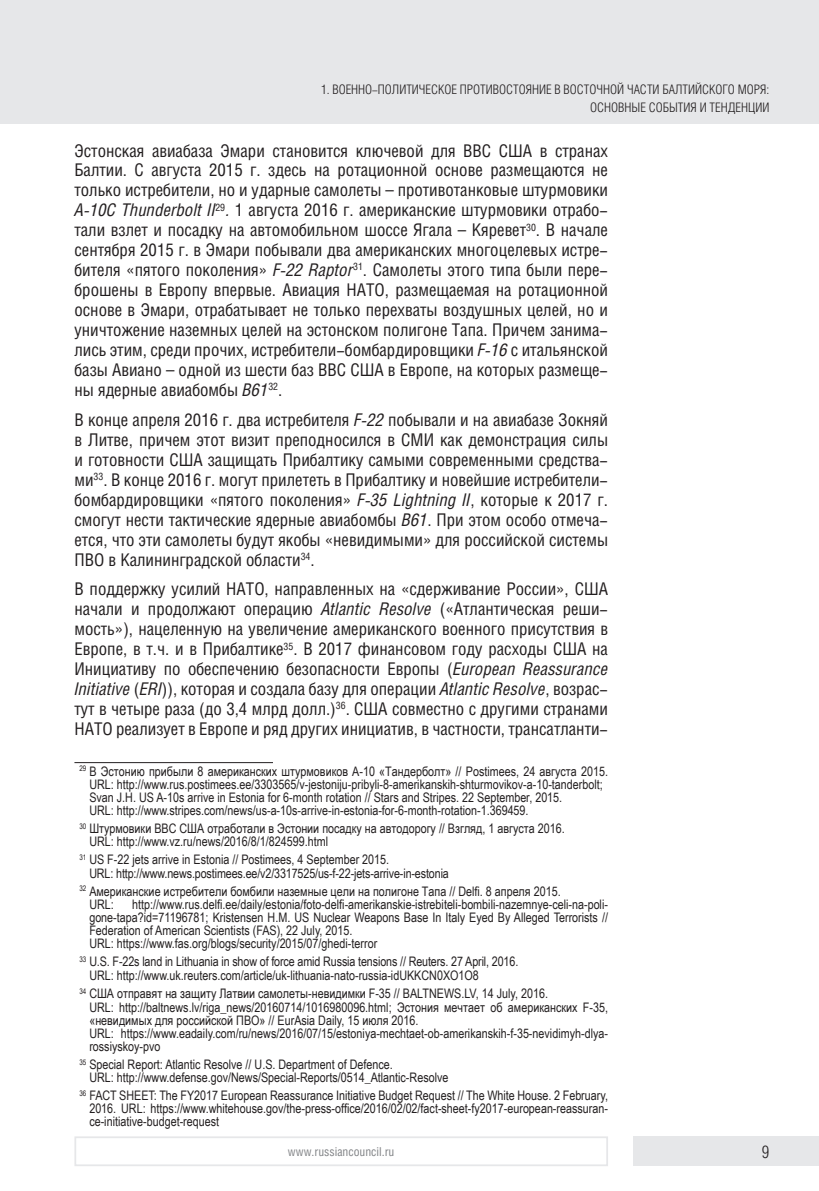
<style>
.page{position:relative;width:819px;height:1191px;background:#fff}
.page>*{position:absolute;margin:0;border:0;box-sizing:border-box;transform-origin:0 0}
.Основной_текст{font:17.5px/19.9px "Helios Cond";color:#231f20;text-align:justify}
.t1{font:300 17.5px "Helios Cond";color:#231f20}
.Сноска_http{font:13.12px/13.1px "Arial Narrow";color:#231f20}
.Сноска_с_чертой{font:13.12px/13.1px "Arial Narrow";color:#231f20;text-align:center}
.Kolontitul_X_X{font:300 13.12px/17.5px "Helios Cond";color:#231f20;text-align:right}
.t2{font:12.25px "Helios Cond";color:#808285}
.s1{font-style:italic}
</style>
<div class="page">
<div style="left:0;top:0;width:819px;height:124px;background:#e6e7e9"></div>
<div style="left:632px;top:1136px;width:187px;height:30px;background:#e6e7e9"></div>
<div style="left:74px;top:1136px;width:534px;height:30px;border:2px solid #e6e7e9"></div>
<hr style="left:74px;top:762px;width:199px;height:1px;background:#231f20">
<p class="Kolontitul_X_X" style="left:321px;top:81px;width:449px">1. ВОЕННО-ПОЛИТИЧЕСКОЕ ПРОТИВОСТОЯНИЕ В ВОСТОЧНОЙ ЧАСТИ БАЛТИЙСКОГО МОРЯ:<br>ОСНОВНЫЕ СОБЫТИЯ И ТЕНДЕНЦИИ</p>
<p class="Основной_текст" style="left:74px;top:140px;width:535px">Эстонская авиабаза Эмари становится ключевой для ВВС США в странах Балтии. С августа 2015 г. здесь на ротационной основе размещаются не только истребители, но и ударные самолеты – противотанковые штурмовики <span class="s1">A-10C Thunderbolt II</span><sup>29</sup><span class="s1">.</span> 1 августа 2016 г. американские штурмовики отрабо&shy;тали взлет и посадку на автомобильном шоссе Ягала – Кяревет<sup>30</sup>. В начале сентября 2015 г. в Эмари побывали два американских многоцелевых истре&shy;бителя «пятого поколения» <span class="s1">F-22 Raptor</span><sup>31</sup>. Самолеты этого типа были пере&shy;брошены в Европу впервые. Авиация НАТО, размещаемая на ротационной основе в Эмари, отрабатывает не только перехваты воздушных целей, но и уничтожение наземных целей на эстонском полигоне Тапа. Причем занима&shy;лись этим, среди прочих, истребители‑бомбардировщики <span class="s1">F-16</span> с итальянской базы Авиано – одной из шести баз ВВС США в Европе, на которых размеще&shy;ны ядерные авиабомбы <span class="s1">B61</span><sup>32</sup>.</p>
<p class="Основной_текст" style="left:74px;top:410px;width:535px">В конце апреля 2016 г. два истребителя <span class="s1">F-22</span> побывали и на авиабазе Зокняй в Литве, причем этот визит преподносился в СМИ как демонстрация силы и готовности США защищать Прибалтику самыми современными средства&shy;ми<sup>33</sup>. В конце 2016 г. могут прилететь в Прибалтику и новейшие истребители&shy;бомбардировщики «пятого поколения» <span class="s1">F-35 Lightning II</span>, которые к 2017 г. смогут нести тактические ядерные авиабомбы <span class="s1">B61</span>. При этом особо отмеча&shy;ется, что эти самолеты будут якобы «невидимыми» для российской системы ПВО в Калининградской области<sup>34</sup>.</p>
<p class="Основной_текст" style="left:74px;top:579px;width:535px">В поддержку усилий НАТО, направленных на «сдерживание России», США начали и продолжают операцию <span class="s1">Atlantic Resolve</span> («Атлантическая реши&shy;мость»), нацеленную на увеличение американского военного присутствия в Европе, в т.ч. и в Прибалтике<sup>35</sup>. В 2017 финансовом году расходы США на Инициативу по обеспечению безопасности Европы (<span class="s1">European Reassurance Initiative</span> (<span class="s1">ERI</span>)), которая и создала базу для операции <span class="s1">Atlantic Resolve</span>, возрас&shy;тут в четыре раза (до 3,4 млрд долл.)<sup>36</sup>. США совместно с другими странами НАТО реализует в Европе и ряд других инициатив, в частности, трансатланти-</p>
<p class="Сноска_с_чертой" style="left:79px;top:764px;width:530px"><sup>29</sup> В Эстонию прибыли 8 американских штурмовиков А-10 «Тандерболт» // Postimees, 24 августа 2015.<br>URL: http://www.rus.postimees.ee/3303565/v-jestoniju-pribyli-8-amerikanskih-shturmovikov-a-10-tanderbolt;</p>
<p class="Сноска_http" style="left:89px;top:790px;width:474px">Svan J.H. US A-10s arrive in Estonia for 6-month rotation // Stars and Stripes. 22 September, 2015.</p>
<p class="Сноска_http" style="left:89px;top:803px;width:441px">URL: http://www.stripes.com/news/us-a-10s-arrive-in-estonia-for-6-month-rotation-1.369459.</p>
<p class="Сноска_с_чертой" style="left:79px;top:821px;width:486px"><sup>30</sup> Штурмовики ВВС США отработали в Эстонии посадку на автодорогу // Взгляд, 1 августа 2016.</p>
<p class="Сноска_http" style="left:89px;top:834px;width:240px">URL: http://www.vz.ru/news/2016/8/1/824599.html</p>
<p class="Сноска_с_чертой" style="left:79px;top:852px;width:311px"><sup>31</sup> US F-22 jets arrive in Estonia // Postimees, 4 September 2015.</p>
<p class="Сноска_http" style="left:89px;top:866px;width:361px">URL: http://www.news.postimees.ee/v2/3317525/us-f-22-jets-arrive-in-estonia</p>
<p class="Сноска_с_чертой" style="left:79px;top:884px;width:483px"><sup>32</sup> Американские истребители бомбили наземные цели на полигоне Тапа // Delfi. 8 апреля 2015.</p>
<p class="Сноска_http" style="left:89px;top:897px;width:26px">URL:</p>
<p class="Сноска_http" style="left:89px;top:897px;width:520px;text-align:justify;text-indent:43px">http://www.rus.delfi.ee/daily/estonia/foto-delfi-amerikanskie-istrebiteli-bombili-nazemnye-celi-na-poli&shy;gone-tapa?id=71196781; Kristensen H.M. US Nuclear Weapons Base In Italy Eyed By Alleged Terrorists // Federation of American Scientists (FAS), 22 July, 2015.</p>
<p class="Сноска_http" style="left:89px;top:936px;width:289px">URL: https://www.fas.org/blogs/security/2015/07/ghedi-terror</p>
<p class="Сноска_с_чертой" style="left:79px;top:954px;width:440px"><sup>33</sup> U.S. F-22s land in Lithuania in show of force amid Russia tensions // Reuters. 27 April, 2016.</p>
<p class="Сноска_http" style="left:89px;top:968px;width:391px">URL: http://www.uk.reuters.com/article/uk-lithuania-nato-russia-idUKKCN0XO1O8</p>
<p class="Сноска_с_чертой" style="left:79px;top:986px;width:470px"><sup>34</sup> США отправят на защиту Латвии самолеты-невидимки F-35 // BALTNEWS.LV, 14 July, 2016.</p>
<p class="Сноска_http" style="left:89px;top:999px;width:520px">URL: http://baltnews.lv/riga_news/20160714/1016980096.html; Эстония мечтает об американских F-35, «невидимых для российской ПВО» // EurAsia Daily, 15 июля 2016.</p>
<p class="Сноска_http" style="left:89px;top:1026px;width:519px">URL: https://www.eadaily.com/ru/news/2016/07/15/estoniya-mechtaet-ob-amerikanskih-f-35-nevidimyh-dlya&shy;rossiyskoy-pvo</p>
<p class="Сноска_с_чертой" style="left:79px;top:1057px;width:315px"><sup>35</sup> Special Report: Atlantic Resolve // U.S. Department of Defence.</p>
<p class="Сноска_http" style="left:89px;top:1070px;width:360px">URL: http://www.defense.gov/News/Special-Reports/0514_Atlantic-Resolve</p>
<p class="Сноска_с_чертой" style="left:89px;top:1088px;width:520px;text-align:justify;text-indent:-10px"><sup>36</sup> FACT SHEET: The FY2017 European Reassurance Initiative Budget Request // The White House. 2 February, 2016. URL: https://www.whitehouse.gov/the-press-office/2016/02/02/fact-sheet-fy2017-european-reassuran&shy;ce-initiative-budget-request</p>
<p class="t2" style="left:288px;top:1144px;width:108px">www.russiancouncil.ru</p>
<p class="t1" style="left:761px;top:1142px;width:9px">9</p>
</div>
